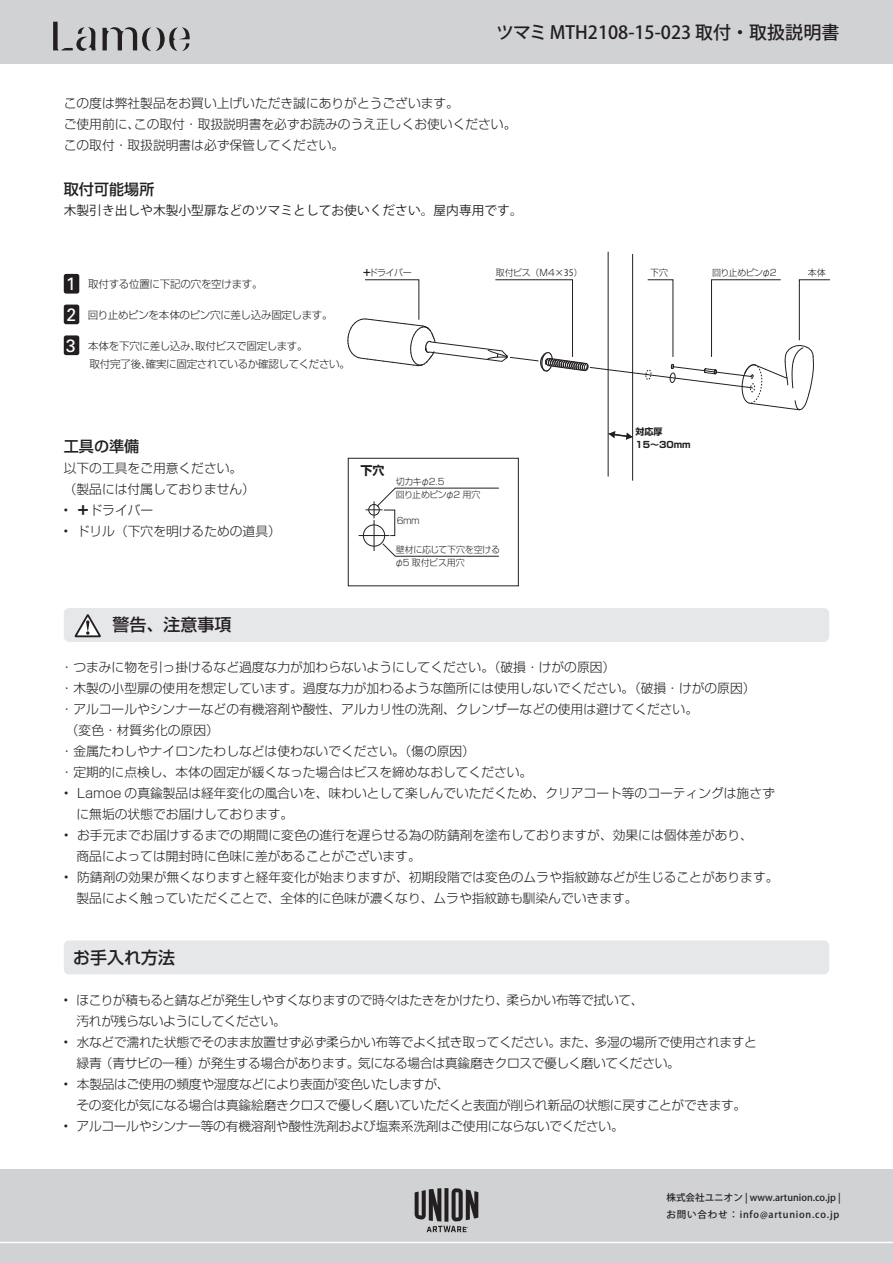
<style>
.page{position:relative;width:893px;height:1263px;background:#fff}
.page>*{position:absolute;margin:0;border:0;box-sizing:border-box;transform-origin:0 0}
.t1{font:500 18px "Koz Go Pro";color:#231f20}
.t2{font:17.85px "Univers";color:#fff}
.t3{font:500 16.95px "Shin Go Pro";color:#231f20}
.t4{font:500 15.15px "Shin Go Pro";color:#231f20}
.t5{font:300 12.75px/21px "Shin Go Pro";color:#231f20}
.t6{font:300 12.75px/21px "Shin Go Pro";letter-spacing:-.025em;color:#231f20}
.t7{font:300 12.75px/21px "Shin Go Pro";letter-spacing:-.03em;color:#231f20}
.t8{font:12.75px "Koz Go Pro";color:#231f20}
.t9{font:700 12px "Shin Go Pro";color:#231f20}
.t10{font:300 10.5px/18.3px "Shin Go Pro";letter-spacing:-.025em;color:#231f20}
.t11{font:500 9.6px/16.8px "Koz Go Pro";color:#231f20}
.t12{font:300 9px/13.5px "Shin Go Pro";letter-spacing:-.05em;color:#231f20}
.t13{font:300 9px/13.5px "Shin Go Pro";letter-spacing:-.08em;color:#231f20}
.t14{font:700 9px/13.5px "Shin Go Pro";color:#231f20}
.t15{font:300 9px "Shin Go Pro";letter-spacing:-.09em;color:#231f20}
.s1{font-family:"Univers";font-weight:400;font-size:17.85px;color:#fff}
.s2{font-weight:700}
.s3{font-family:"Koz Go Pr 6 N";font-weight:400}
.s4{font-weight:900}
</style>
<div class="page">
<div style="left:0;top:0;width:893px;height:64px;background:#d1d2d4"></div>
<svg style="left:53px;top:22px;width:43px;height:29px"></svg>
<svg style="left:102px;top:27px;width:88px;height:24px"></svg>
<div style="left:0;top:1169px;width:893px;height:94px;background:#d1d2d4"></div>
<svg style="left:415px;top:1188px;width:63px;height:44px"></svg>
<hr style="left:0;top:1242px;width:893px;height:1px;background:#fff">
<div style="left:64px;top:608px;width:765px;height:34px;background:#e6e7e9;border-radius:6px"></div>
<svg style="left:75px;top:614px;width:26px;height:23px"></svg>
<div style="left:64px;top:940px;width:765px;height:34px;background:#e6e7e9;border-radius:5px"></div>
<div style="left:64px;top:274px;width:15px;height:20px;background:#231f20;border-radius:2px"></div>
<div style="left:64px;top:335px;width:15px;height:20px;background:#231f20;border-radius:2px"></div>
<div style="left:64px;top:305px;width:15px;height:19px;background:#231f20;border-radius:2px"></div>
<div style="left:363px;top:525px;width:22px;height:21px;border:1px solid #231f20;border-radius:50%"></div>
<hr style="left:359px;top:535px;width:30px;height:1px;background:#231f20">
<hr style="left:374px;top:520px;width:1px;height:31px;background:#231f20">
<svg style="left:382px;top:543px;width:117px;height:14px"></svg>
<svg style="left:366px;top:488px;width:133px;height:48px"></svg>
<div style="left:348px;top:458px;width:170px;height:128px;border:1px solid #231f20"></div>
<hr style="left:632px;top:254px;width:1px;height:226px;background:#231f20">
<hr style="left:608px;top:252px;width:1px;height:224px;background:#231f20">
<svg style="left:608px;top:431px;width:25px;height:9px"></svg>
<svg style="left:348px;top:279px;width:482px;height:138px"></svg>
<h1 class="t1" style="left:496px;top:21px;width:345px">ツマミ MTH2108-15-023 取付・取扱説明書</h1>
<p class="t5" style="left:64px;top:91px;width:454px">この度は弊社製品をお買い上げいただき誠にありがとうございます。<br>ご使用前に、この取付・取扱説明書を必ずお読みのうえ正しくお使いください。この取付・取扱説明書は必ず保管してください。</p>
<p class="t4" style="left:64px;top:176px;width:92px">取付可能場所</p>
<p class="t8" style="left:64px;top:203px;width:460px">木製引き出しや木製小型扉などのツマミとしてお使いください。屋内専用です。</p>
<p class="t10" style="left:66px;top:274px;width:198px"><span class="s1">1</span> 取付する位置に下記の穴を空けます。</p>
<p class="t10" style="left:67px;top:304px;width:267px"><span class="s1">2</span> 回り止めピンを本体のピン穴に差し込み固定します。</p>
<h2 class="t2" style="left:66px;top:334px;width:11px">3</h2>
<p class="t10" style="left:88px;top:335px;width:263px">本体を下穴に差し込み、取付ビスで固定します。<br>取付完了後、確実に固定されているか確認してください。</p>
<p class="t12" style="left:362px;top:265px;width:51px"><span class="s2">＋</span>ドライバー</p>
<p class="t12" style="left:496px;top:265px;width:89px">取付ビス（M4<span class="s3">×35）</span></p>
<p class="t12" style="left:650px;top:265px;width:19px">下穴</p>
<p class="t15" style="left:712px;top:266px;width:66px">回り止めピンφ2</p>
<p class="t12" style="left:808px;top:265px;width:19px">本体</p>
<p class="t4" style="left:64px;top:434px;width:77px">工具の準備</p>
<p class="t5" style="left:64px;top:456px;width:193px">以下の工具をご用意ください。（製品には付属しておりません）</p>
<p class="t5" style="left:64px;top:498px;width:91px">• <span class="s4">＋</span>ドライバー</p>
<p class="t5" style="left:64px;top:519px;width:219px">• ドリル（下穴を明けるための道具）</p>
<p class="t9" style="left:361px;top:461px;width:25px">下穴</p>
<p class="t13" style="left:396px;top:473px;width:86px">切カキφ2.5<br>回り止めピンφ2 用穴</p>
<p class="t12" style="left:397px;top:512px;width:24px">6mm</p>
<p class="t12" style="left:395px;top:541px;width:107px">壁材に応じて下穴を空けるφ5 取付ビス用穴</p>
<p class="t14" style="left:635px;top:424px;width:57px">対応厚<br>15～30mm</p>
<h3 class="t3" style="left:112px;top:611px;width:120px">警告、注意事項</h3>
<p class="t5" style="left:61px;top:655px;width:556px">・つまみに物を引っ掛けるなど過度な力が加わらないようにしてください。（破損・けがの原因）</p>
<p class="t5" style="left:61px;top:676px;width:696px">・木製の小型扉の使用を想定しています。過度な力が加わるような箇所には使用しないでください。（破損・けがの原因）</p>
<p class="t5" style="left:61px;top:697px;width:639px">・アルコールやシンナーなどの有機溶剤や酸性、アルカリ性の洗剤、クレンザーなどの使用は避けてください。</p>
<p class="t5" style="left:66px;top:718px;width:155px">（変色・材質劣化の原因）</p>
<p class="t5" style="left:61px;top:739px;width:416px">・金属たわしやナイロンたわしなどは使わないでください。（傷の原因）</p>
<p class="t5" style="left:61px;top:760px;width:467px">・定期的に点検し、本体の固定が緩くなった場合はビスを締めなおしてください｡</p>
<p class="t5" style="left:64px;top:781px;width:713px">• Lamoe の真鍮製品は経年変化の風合いを、味わいとして楽しんでいただくため、クリアコート等のコーティングは施さず　に無垢の状態でお届けしております。</p>
<p class="t5" style="left:64px;top:823px;width:691px">• お手元までお届けするまでの期間に変色の進行を遅らせる為の防錆剤を塗布しておりますが、効果には個体差があり、　商品によっては開封時に色味に差があることがございます。</p>
<p class="t5" style="left:64px;top:865px;width:716px">• 防錆剤の効果が無くなりますと経年変化が始まりますが、初期段階では変色のムラや指紋跡などが生じることがあります。　製品によく触っていただくことで、全体的に色味が濃くなり、ムラや指紋跡も馴染んでいきます。</p>
<h3 class="t3" style="left:73px;top:943px;width:103px">お手入れ方法</h3>
<p class="t7" style="left:64px;top:988px;width:581px">• ほこりが積もると錆などが発生しやすくなりますので時々はたきをかけたり、柔らかい布等で拭いて、　汚れが残らないようにしてください。</p>
<p class="t6" style="left:64px;top:1030px;width:695px">• 水などで濡れた状態でそのまま放置せず必ず柔らかい布等でよく拭き取ってください。また、多湿の場所で使用されますと　緑青（青サビの一種）が発生する場合があります。気になる場合は真鍮磨きクロスで優しく磨いてください。</p>
<p class="t6" style="left:64px;top:1072px;width:684px">• 本製品はご使用の頻度や湿度などにより表面が変色いたしますが、<br>　その変化が気になる場合は真鍮絵磨きクロスで優しく磨いていただくと表面が削られ新品の状態に戻すことができます。</p>
<p class="t6" style="left:64px;top:1114px;width:562px">• アルコールやシンナー等の有機溶剤や酸性洗剤および塩素系洗剤はご使用にならないでください。</p>
<p class="t11" style="left:666px;top:1189px;width:176px">株式会社ユニオン | www.artunion.co.jp |お問い合わせ ： info@artunion.co.jp</p>
</div>
